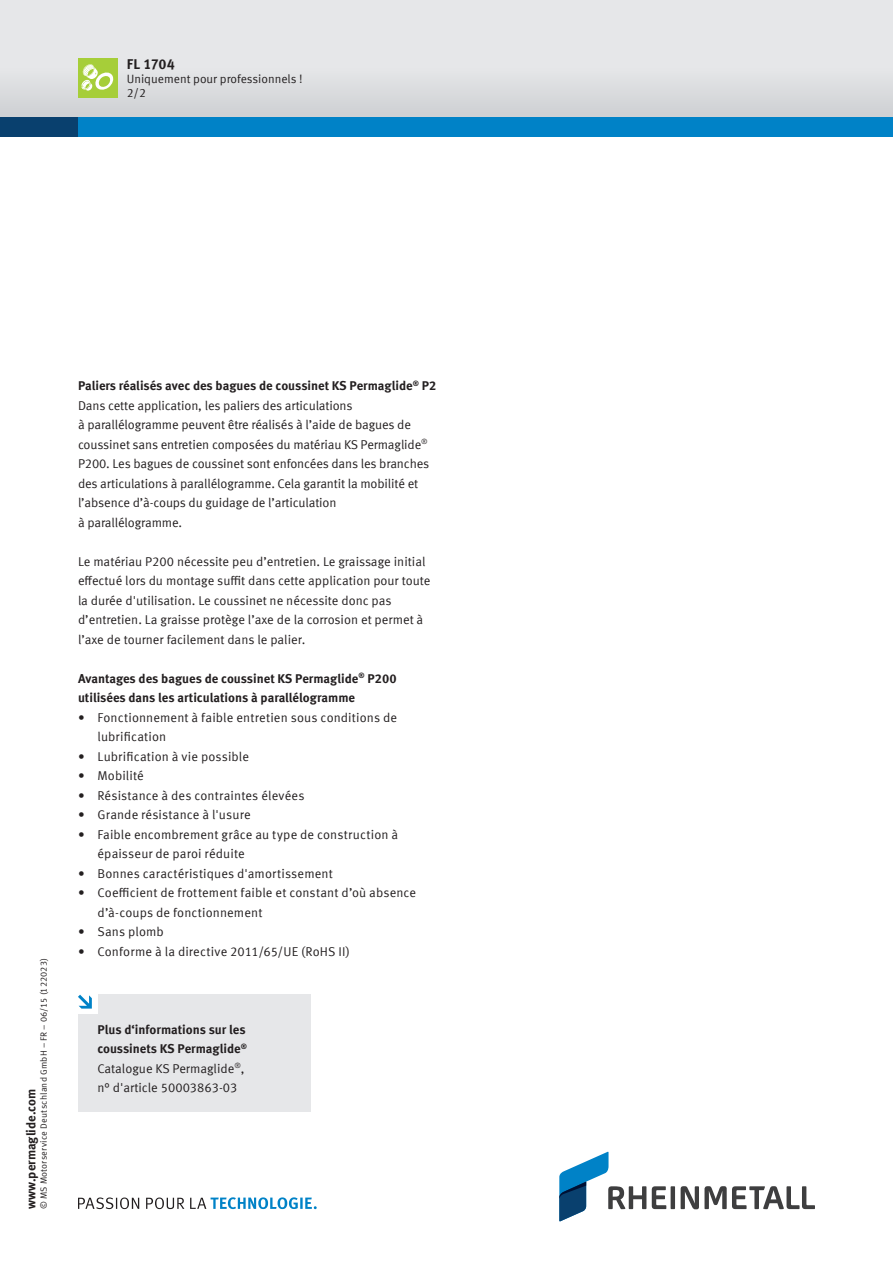
<style>
.page{position:relative;width:893px;height:1263px;background:#fff}
.page>*{position:absolute;margin:0;border:0;box-sizing:border-box;transform-origin:0 0}
.t1{font:700 14.25px "Meta Offc Pro";letter-spacing:-.005em;color:#231f20}
.t2{font:12.75px/19.5px "Meta Offc Pro Norm";color:#231f20}
.t3{font:700 12.75px/19.5px "Meta Offc Pro";color:#231f20}
.t4{font:12px "Meta Offc Pro Norm";color:#231f20}
.t5{font:9px "Meta Offc Pro Norm";letter-spacing:.02em;color:#231f20}
</style>
<div class="page">
<div style="left:0;top:0;width:893px;height:127px;background:#e6e7e9"></div>
<div style="left:0;top:68px;width:893px;height:49px;background:#dadbde"></div>
<div style="left:0;top:117px;width:893px;height:19px;background:#09406e"></div>
<div style="left:78px;top:117px;width:815px;height:19px;background:#0082c7"></div>
<div style="left:78px;top:59px;width:39px;height:39px;background:#a6ce39"></div>
<svg style="left:81px;top:64px;width:33px;height:27px"></svg>
<svg style="left:559px;top:1151px;width:256px;height:70px"></svg>
<svg style="left:78px;top:1197px;width:239px;height:12px"></svg>
<div style="left:78px;top:995px;width:233px;height:117px;background:#e6e7e9"></div>
<div style="left:78px;top:994px;width:19px;height:20px;background:#fff"></div>
<svg style="left:78px;top:995px;width:14px;height:13px"></svg>
<p class="t1" style="left:127px;top:53px;width:50px">FL 1704</p>
<p class="t4" style="left:127px;top:84px;width:21px">2/2</p>
<p class="t4" style="left:127px;top:70px;width:177px">Uniquement pour professionnels !</p>
<p class="t5" style="left:37px;top:1209px;width:252px;rotate:-90deg">© MS Motorservice Deutschland GmbH – FR – 06/15 (122023)</p>
<p class="t3" style="left:21px;top:1209px;width:122px;rotate:-90deg">www.permaglide.com</p>
<p class="t3" style="left:78px;top:375px;width:360px">Paliers réalisés avec des bagues de coussinet KS Permaglide<sup>®</sup> P2</p>
<p class="t2" style="left:78px;top:395px;width:353px">Dans cette application, les paliers des articulations<br>à parallélogramme peuvent être réalisés à l’aide de bagues de coussinet sans entretien composées du matériau KS Permaglide<sup>® </sup>P200. Les bagues de coussinet sont enfoncées dans les branches des articulations à parallélogramme. Cela garantit la mobilité et l’absence d’à-coups du guidage de l’articulation<br>à parallélogramme.</p>
<p class="t2" style="left:78px;top:550px;width:354px">Le matériau P200 nécessite peu d’entretien. Le graissage initial effectué lors du montage suffit dans cette application pour toute la durée d'utilisation. Le coussinet ne nécessite donc pas d’entretien. La graisse protège l’axe de la corrosion et permet à l’axe de tourner facilement dans le palier.</p>
<p class="t3" style="left:78px;top:667px;width:320px">Avantages des bagues de coussinet KS Permaglide<sup>®</sup> P200 utilisées dans les articulations à parallélogramme</p>
<p class="t2" style="left:97px;top:707px;width:301px;text-indent:-19px">• Fonctionnement à faible entretien sous conditions de lubrification</p>
<p class="t2" style="left:78px;top:745px;width:173px">• Lubrification à vie possible</p>
<p class="t2" style="left:78px;top:765px;width:67px">• Mobilité</p>
<p class="t2" style="left:78px;top:784px;width:228px">• Résistance à des contraintes élevées</p>
<p class="t2" style="left:78px;top:804px;width:174px">• Grande résistance à l'usure</p>
<p class="t2" style="left:97px;top:823px;width:302px;text-indent:-19px">• Faible encombrement grâce au type de construction à épaisseur de paroi réduite</p>
<p class="t2" style="left:78px;top:862px;width:256px">• Bonnes caractéristiques d'amortissement</p>
<p class="t2" style="left:97px;top:882px;width:320px;text-indent:-19px">• Coefficient de frottement faible et constant d’où absence d’à-coups de fonctionnement</p>
<p class="t2" style="left:78px;top:921px;width:87px">• Sans plomb</p>
<p class="t2" style="left:78px;top:940px;width:274px">• Conforme à la directive 2011/65/UE (RoHS II)</p>
<p class="t3" style="left:97px;top:1019px;width:151px">Plus d‘informations sur les coussinets KS Permaglide<sup>®</sup></p>
<p class="t2" style="left:97px;top:1058px;width:149px">Catalogue KS Permaglide<sup>®</sup>, n° d'article 50003863-03</p>
</div>
